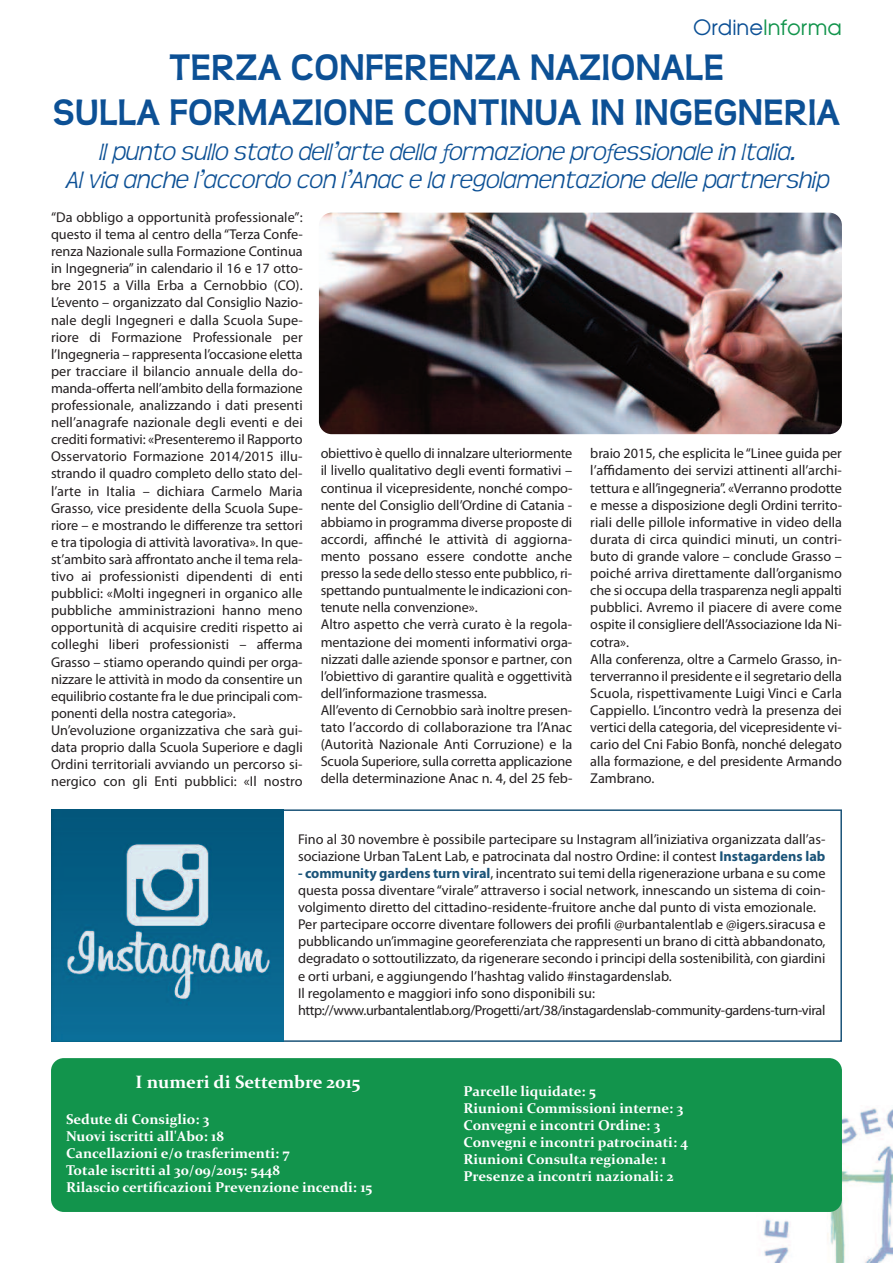
<style>
.page{position:relative;width:893px;height:1263px;background:#fff}
.page>*{position:absolute;margin:0;border:0;box-sizing:border-box;transform-origin:0 0}
.t1{font:700 37.5px/45px "Teen";letter-spacing:.01em;color:#0c5095;text-align:center}
.t2{font:italic 300 24px/28.8px "Teen";color:#0c5095;text-align:center}
.t3{font:21px "Avian";color:#12944c}
.t4{font:700 18px "Constantia";color:#fff}
.t5{font:14.25px/17.1px "Myriad Pro";letter-spacing:-.005em;color:#231f20}
.t6{font:700 14.25px/17.1px "Constantia";color:#fff}
.s1{color:#0c5095}
.s2{font-weight:700;color:#1a5378}
</style>
<div class="page">
<img style="left:764px;top:1108px;width:129px;height:155px">
<img style="left:319px;top:213px;width:523px;height:221px;border-radius:13px">
<div style="left:282px;top:809px;width:560px;height:233px;border:2px solid #1a5378"></div>
<img style="left:51px;top:809px;width:232px;height:233px">
<div style="left:51px;top:1058px;width:791px;height:154px;background:#12944c;border-radius:13px"></div>
<h3 class="t3" style="left:693px;top:15px;width:150px"><span class="s1">Ordine</span>Informa</h3>
<h1 class="t1" style="left:53px;top:45px;width:789px">TERZA CONFERENZA NAZIONALE<br>SULLA FORMAZIONE CONTINUA IN INGEGNERIA</h1>
<h2 class="t2" style="left:65px;top:138px;width:765px">Il punto sullo stato dell’arte della formazione professionale in Italia.<br>Al via anche l’accordo con l’Anac e la regolamentazione delle partnership</h2>
<p class="t5" style="left:51px;top:210px;width:253px">“Da obbligo a opportunità professionale”: questo il tema al centro della “Terza Confe&shy;renza Nazionale sulla Formazione Continua in Ingegneria” in calendario il 16 e 17 otto&shy;bre 2015 a Villa Erba a Cernobbio (CO).<br>L’evento – organizzato dal Consiglio Nazio&shy;nale degli Ingegneri e dalla Scuola Supe&shy;riore di Formazione Professionale per l’Ingegneria – rappresenta l’occasione eletta per tracciare il bilancio annuale della do&shy;manda-offerta nell’ambito della formazione professionale, analizzando i dati presenti nell’anagrafe nazionale degli eventi e dei crediti formativi: «Presenteremo il Rapporto Osservatorio Formazione 2014/2015 illu&shy;strando il quadro completo dello stato del&shy;l’arte in Italia – dichiara Carmelo Maria Grasso, vice presidente della Scuola Supe&shy;riore – e mostrando le differenze tra settori e tra tipologia di attività lavorativa». In que&shy;st’ambito sarà affrontato anche il tema rela&shy;tivo ai professionisti dipendenti di enti pubblici: «Molti ingegneri in organico alle pubbliche amministrazioni hanno meno opportunità di acquisire crediti rispetto ai colleghi liberi professionisti – afferma Grasso – stiamo operando quindi per orga&shy;nizzare le attività in modo da consentire un equilibrio costante fra le due principali com&shy;ponenti della nostra categoria».<br>Un’evoluzione organizzativa che sarà gui&shy;data proprio dalla Scuola Superiore e dagli Ordini territoriali avviando un percorso si&shy;nergico con gli Enti pubblici: «Il nostro</p>
<p class="t5" style="left:321px;top:446px;width:253px">obiettivo è quello di innalzare ulteriormente il livello qualitativo degli eventi formativi – continua il vicepresidente, nonché compo&shy;nente del Consiglio dell’Ordine di Catania - abbiamo in programma diverse proposte di accordi, affinché le attività di aggiorna&shy;mento possano essere condotte anche presso la sede dello stesso ente pubblico, ri&shy;spettando puntualmente le indicazioni con&shy;tenute nella convenzione».<br>Altro aspetto che verrà curato è la regola&shy;mentazione dei momenti informativi orga&shy;nizzati dalle aziende sponsor e partner, con l’obiettivo di garantire qualità e oggettività dell’informazione trasmessa.<br>All’evento di Cernobbio sarà inoltre presen&shy;tato l’accordo di collaborazione tra l’Anac (Autorità Nazionale Anti Corruzione) e la Scuola Superiore, sulla corretta applicazione della determinazione Anac n. 4, del 25 feb-</p>
<p class="t5" style="left:590px;top:446px;width:253px">braio 2015, che esplicita le“Linee guida per l’affidamento dei servizi attinenti all’archi&shy;tettura e all’ingegneria”. «Verranno prodotte e messe a disposizione degli Ordini territo&shy;riali delle pillole informative in video della durata di circa quindici minuti, un contri&shy;buto di grande valore – conclude Grasso – poiché arriva direttamente dall’organismo che si occupa della trasparenza negli appalti pubblici. Avremo il piacere di avere come ospite il consigliere dell’Associazione Ida Ni&shy;cotra».<br>Alla conferenza, oltre a Carmelo Grasso, in&shy;terverranno il presidente e il segretario della Scuola, rispettivamente Luigi Vinci e Carla Cappiello. L’incontro vedrà la presenza dei vertici della categoria, del vicepresidente vi&shy;cario del Cni Fabio Bonfà, nonché delegato alla formazione, e del presidente Armando Zambrano.</p>
<p class="t5" style="left:298px;top:831px;width:529px">Fino al 30 novembre è possibile partecipare su Instagram all’iniziativa organizzata dall’as&shy;sociazione Urban TaLent Lab, e patrocinata dal nostro Ordine: il contest <span class="s2">Instagardens lab</span></p>
<p class="t5" style="left:298px;top:866px;width:529px"><span class="s2">- community gardens turn viral</span>, incentrato sui temi della rigenerazione urbana e su come questa possa diventare “virale” attraverso i social network, innescando un sistema di coin&shy;volgimento diretto del cittadino-residente-fruitore anche dal punto di vista emozionale.<br>Per partecipare occorre diventare followers dei profili @urbantalentlab e @igers.siracusa e pubblicando un’immagine georeferenziata che rappresenti un brano di città abbandonato, degradato o sottoutilizzato, da rigenerare secondo i principi della sostenibilità, con giardini e orti urbani, e aggiungendo l’hashtag valido #instagardenslab.<br>Il regolamento e maggiori info sono disponibili su: http://www.urbantalentlab.org/Progetti/art/38/instagardenslab-community-gardens-turn-viral</p>
<p class="t4" style="left:135px;top:1071px;width:226px">I numeri di Settembre 2015</p>
<p class="t6" style="left:66px;top:1110px;width:307px">Sedute di Consiglio: 3<br>Nuovi iscritti all'Abo: 18<br>Cancellazioni e/o trasferimenti: 7<br>Totale iscritti al 30/09/2015: 5448<br>Rilascio certificazioni Prevenzione incendi: 15</p>
<p class="t6" style="left:463px;top:1082px;width:226px">Parcelle liquidate: 5<br>Riunioni Commissioni interne: 3<br>Convegni e incontri Ordine: 3<br>Convegni e incontri patrocinati: 4<br>Riunioni Consulta regionale: 1<br>Presenze a incontri nazionali: 2</p>
</div>
